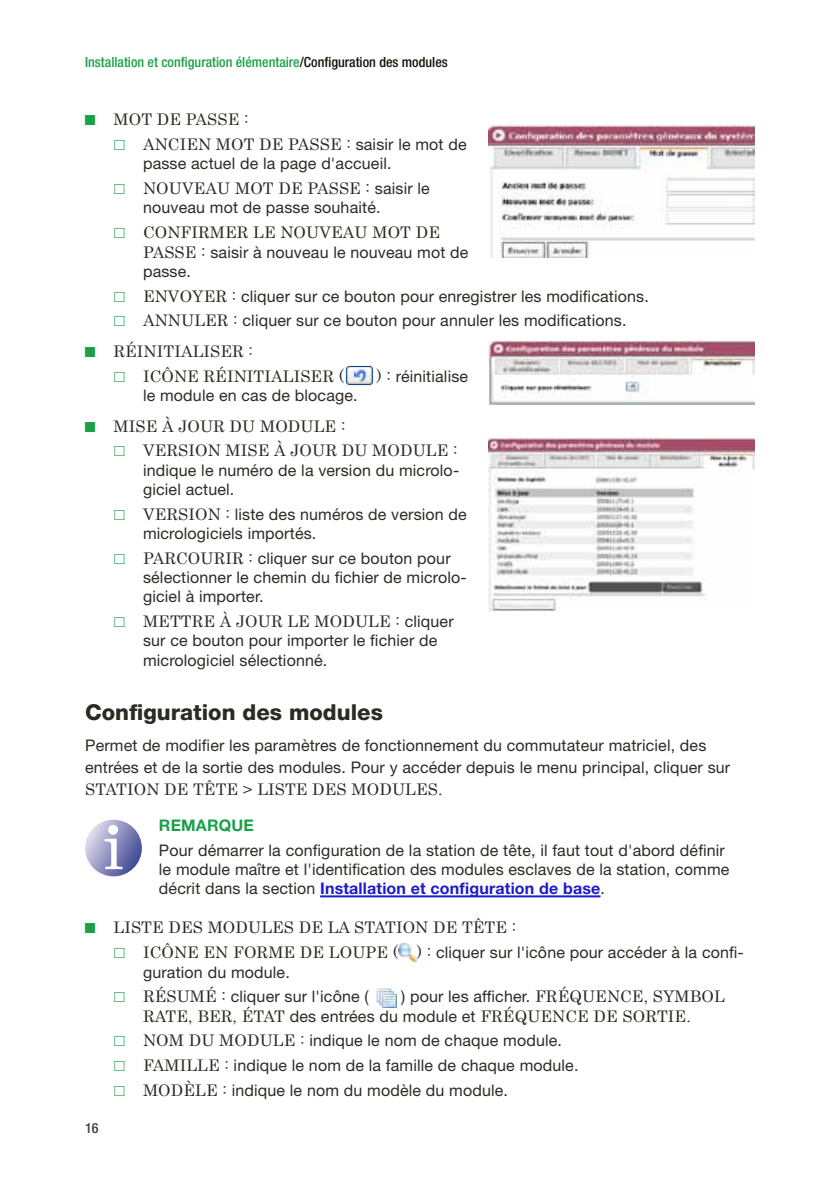
<style>
.page{position:relative;width:840px;height:1191px;background:#fff}
.page>*{position:absolute;margin:0;border:0;box-sizing:border-box;transform-origin:0 0}
.t1{font:800 22px "Helvetica Neue LT Std";color:#2c2a23}
.t2{font:16px/19.2px "Helvetica Neue LT Std";letter-spacing:.01em;color:#2c2a23}
.t3{font:16px/24.8px "Century";letter-spacing:.01em;color:#2c2a23}
.t4{font:700 16px "Helvetica Neue LT Std";letter-spacing:.01em;color:#1aa048}
.t5{font:500 condensed 14px "Helvetica Neue LT Std";color:#1aa048}
.t6{font:500 condensed 14px "Helvetica Neue LT Std";color:#3e3d40}
.s1{color:#15120a}
.s2{font-family:"Helvetica Neue LT Std"}
.s3{font-family:"Century"}
.s4{font-weight:700;color:#1d1ac9}
</style>
<div class="page">
<hr style="left:320px;top:895px;width:280px;height:2px;background:#1d1ac9">
<img style="left:488px;top:125px;width:266px;height:132px">
<img style="left:488px;top:340px;width:266px;height:65px">
<img style="left:345px;top:366px;width:28px;height:19px">
<img style="left:488px;top:438px;width:266px;height:173px">
<svg style="left:85px;top:819px;width:57px;height:57px"></svg>
<img style="left:398px;top:943px;width:18px;height:18px">
<img style="left:376px;top:988px;width:20px;height:19px">
<p class="t5" style="left:85px;top:53px;width:364px">Installation et configuration élémentaire<span class="s1">/Configuration des modules</span></p>
<p class="t3" style="left:143px;top:106px;width:325px;text-indent:-29px">MOT DE PASSE :<br>ANCIEN MOT DE PASSE : <span class="s2">saisir le mot de</span></p>
<p class="t2" style="left:143px;top:154px;width:250px">passe actuel de la page d'accueil.</p>
<p class="t3" style="left:143px;top:175px;width:288px">NOUVEAU MOT D E PASSE : <span class="s2">saisir le</span></p>
<p class="t2" style="left:143px;top:198px;width:239px">nouveau mot de passe souhaité.</p>
<p class="t3" style="left:143px;top:219px;width:298px">CONFIRMER LE NOUVEAU MOT D E</p>
<p class="t2" style="left:143px;top:242px;width:327px"><span class="s3">PASSE :</span> saisir à nouveau le nouveau mot de passe.</p>
<p class="t2" style="left:143px;top:286px;width:507px"><span class="s3">ENVOYER :</span> cliquer sur ce bouton pour enregistrer les modifications.</p>
<p class="t3" style="left:143px;top:307px;width:12px">ANNULER</p>
<p class="t2" style="left:233px;top:311px;width:394px"><span class="s3">:</span> cliquer sur ce bouton pour annuler les modifications.</p>
<p class="t3" style="left:143px;top:337px;width:202px;text-indent:-29px">RÉINITIALISER :<br>ICÔNE RÉINITIALISER (</p>
<p class="t2" style="left:376px;top:366px;width:93px"><span class="s3">) :</span> réinitialise</p>
<p class="t2" style="left:143px;top:385px;width:216px">le module en cas de blocage.</p>
<p class="t3" style="left:113px;top:412px;width:12px">MISE</p>
<p class="t3" style="left:143px;top:412px;width:316px;text-indent:19px">À JOUR DU MODULE :<br>VERSION MISE À JOUR DU MODULE :</p>
<p class="t2" style="left:143px;top:460px;width:317px">indique le numéro de la version du microlo&shy;giciel actuel.</p>
<p class="t2" style="left:143px;top:504px;width:325px"><span class="s3">VERSION :</span> liste des numéros de version de micrologiciels importés.</p>
<p class="t3" style="left:143px;top:544px;width:21px">PARCOURIR</p>
<p class="t2" style="left:143px;top:548px;width:325px;text-indent:105px"><span class="s3">:</span> cliquer sur ce bouton pour sélectionner le chemin du fichier de microlo&shy;giciel à importer.</p>
<p class="t3" style="left:143px;top:607px;width:312px">METTRE À JOUR LE MODULE : <span class="s2">cliquer</span></p>
<p class="t2" style="left:143px;top:631px;width:296px">sur ce bouton pour importer le fichier de micrologiciel sélectionné.</p>
<h1 class="t1" style="left:85px;top:699px;width:299px">Configuration des modules</h1>
<p class="t2" style="left:85px;top:734px;width:646px;line-height:22px">Permet de modifier les paramètres de fonctionnement du commutateur matriciel, des entrées et de la sortie des modules. Pour y accéder depuis le menu principal, cliquer sur</p>
<p class="t3" style="left:85px;top:775px;width:359px">STATION D E TÊTE &gt; LISTE D ES MODULES.</p>
<p class="t4" style="left:159px;top:815px;width:96px">REMARQUE</p>
<p class="t2" style="left:159px;top:840px;width:571px">Pour démarrer la configuration de la station de tête, il faut tout d'abord définir le module maître et l'identification des modules esclaves de la station, comme décrit dans la section <span class="s4">Installation et configuration de base</span>.</p>
<p class="t3" style="left:113px;top:914px;width:404px">LISTE D ES MODULES D E LA STATION D E TÊTE :</p>
<p class="t2" style="left:143px;top:942px;width:602px"><span class="s3">ICÔNE EN FORME DE LOUPE ( ) :</span> cliquer sur l'icône pour accéder à la confi&shy;guration du module.</p>
<p class="t2" style="left:143px;top:987px;width:227px"><span class="s3">RÉSUMÉ :</span> cliquer sur l'icône (</p>
<p class="t2" style="left:401px;top:987px;width:325px">) pour les afficher. <span class="s3">FRÉQUENCE, SYMBOL</span></p>
<p class="t3" style="left:143px;top:1002px;width:549px">RATE, BER, ÉTAT <span class="s2">des entrées du module et</span> FRÉQUENCE D E SORTIE.</p>
<p class="t2" style="left:143px;top:1028px;width:437px;line-height:24.8px"><span class="s3">NOM DU MODULE :</span> indique le nom de chaque module.<br><span class="s3">FAMILLE :</span> indique le nom de la famille de chaque module.<br><span class="s3">MODÈLE :</span> indique le nom du modèle du module.</p>
<p class="t6" style="left:85px;top:1119px;width:15px">16</p>
</div>
